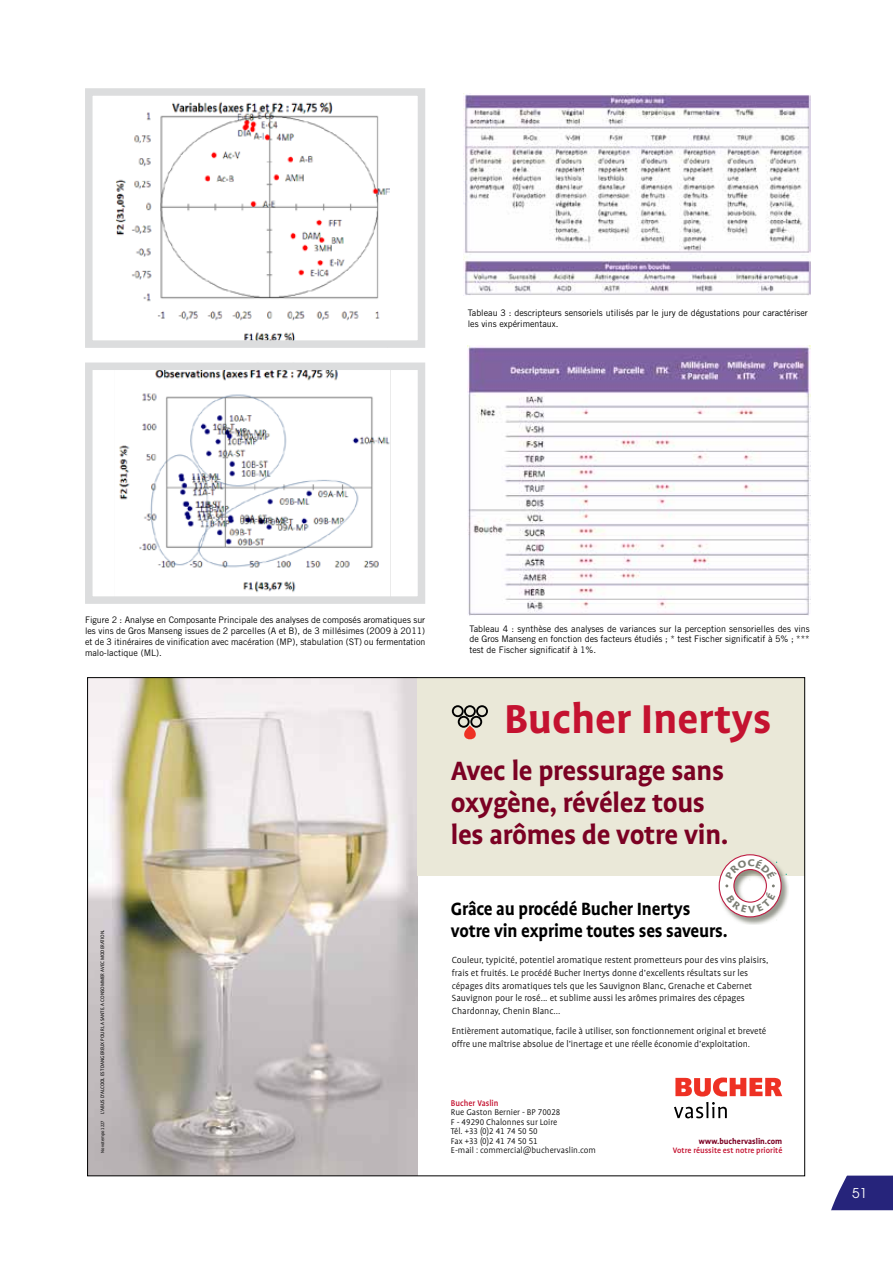
<style>
.page{position:relative;width:893px;height:1263px;background:#fff}
.page>*{position:absolute;margin:0;border:0;box-sizing:border-box;transform-origin:0 0}
.t1{font:700 46.05px "Bucher Profile";color:#c41230}
.t2{font:700 30.3px/32.1px "Bucher Profile";letter-spacing:-.01em;color:#7b0123}
.t3{font:700 20.25px/22.4px "Bucher Profile";letter-spacing:-.01em;color:#000;scale:.95 1}
.t4{font:13.5px "Avant Garde";color:#fff}
.t5{font:300 10.2px/12.8px "Bucher Profile";color:#000}
.t6{font:300 9.45px/9.4px "Bucher Profile";color:#000}
.t7{font:500 9.45px "Bucher Profile";color:#c41230;scale:.95 1}
.t8{font:9px/10.8px "Trade Gothic";color:#000;text-align:justify}
.t9{font:500 9px "Bucher Profile";color:#c41230}
.t10{font:700 9px "Bucher Profile";color:#7b0123}
.t11{font:5.7px "Bucher Profile";color:#000;scale:.95 1}
.t12{font:5.1px "Bucher Profile";color:#000;scale:.95 1}
</style>
<div class="page">
<img style="left:115px;top:101px;width:275px;height:238px">
<div style="left:85px;top:88px;width:340px;height:260px;border:8px solid #dcddde"></div>
<img style="left:119px;top:371px;width:272px;height:224px">
<div style="left:85px;top:362px;width:340px;height:242px;border:8px solid #dcddde"></div>
<img style="left:463px;top:94px;width:347px;height:201px">
<img style="left:468px;top:346px;width:342px;height:270px">
<img style="left:89px;top:679px;width:328px;height:495px">
<div style="left:417px;top:678px;width:388px;height:197px;background:#eae8d8"></div>
<svg style="left:452px;top:705px;width:36px;height:35px"></svg>
<svg style="left:675px;top:1077px;width:107px;height:19px"></svg>
<svg style="left:674px;top:1102px;width:53px;height:16px"></svg>
<img style="left:782px;top:871px;width:7px;height:39px">
<svg style="left:831px;top:1175px;width:62px;height:36px;background:#47458f"></svg>
<svg style="left:718px;top:854px;width:64px;height:71px"></svg>
<p class="t8" style="left:468px;top:307px;width:342px">Tableau 3 : descripteurs sensoriels utilisés par le jury de dégustations pour caractériser les vins expérimentaux.</p>
<p class="t8" style="left:85px;top:614px;width:342px">Figure 2 : Analyse en Composante Principale des analyses de composés aromatiques sur les vins de Gros Manseng issues de 2 parcelles (A et B), de 3 millésimes (2009 à 2011) et de 3 itinéraires de vinification avec macération (MP), stabulation (ST) ou fermentation malo-lactique (ML).</p>
<p class="t11" style="left:99px;top:1113px;width:195px;rotate:-90deg">L’ABUS D’ALCOOL EST DANGEREUX POUR LA SANTE. A CONSOMMER AVEC MODERATION.</p>
<p class="t12" style="left:100px;top:1153px;width:35px;rotate:-90deg">Novotempo 1227</p>
<p class="t8" style="left:470px;top:623px;width:342px">Tableau 4 : synthèse des analyses de variances sur la perception sensorielles des vins de Gros Manseng en fonction des facteurs étudiés ; * test Fischer significatif à 5% ; *** test de Fischer significatif à 1%.</p>
<h1 class="t1" style="left:504px;top:695px;width:269px">Bucher Inertys</h1>
<h2 class="t2" style="left:451px;top:755px;width:279px">Avec le pressurage sans oxygène, révélez tous les arômes de votre vin.</h2>
<h3 class="t3" style="left:451px;top:898px;width:293px">Grâce au procédé Bucher Inertys votre vin exprime toutes ses saveurs.</h3>
<p class="t5" style="left:452px;top:954px;width:318px">Couleur, typicité, potentiel aromatique restent prometteurs pour des vins plaisirs, frais et fruités. Le procédé Bucher Inertys donne d’excellents résultats sur les cépages dits aromatiques tels que les Sauvignon Blanc, Grenache et Cabernet Sauvignon pour le rosé... et sublime aussi les arômes primaires des cépages Chardonnay, Chenin Blanc...</p>
<p class="t5" style="left:452px;top:1024px;width:316px">Entièrement automatique, facile à utiliser, son fonctionnement original et breveté offre une maîtrise absolue de l’inertage et une réelle économie d’exploitation.</p>
<p class="t7" style="left:451px;top:1098px;width:51px">Bucher Vaslin</p>
<p class="t6" style="left:451px;top:1107px;width:146px">Rue Gaston Bernier - BP 70028<br>F - 49290 Chalonnes sur Loire<br>Tél. +33 (0)2 41 74 50 50<br>Fax +33 (0)2 41 74 50 51<br>E-mail : commercial@buchervaslin.com</p>
<p class="t10" style="left:699px;top:1137px;width:85px">www.buchervaslin.com</p>
<p class="t9" style="left:673px;top:1146px;width:111px">Votre réussite est notre priorité</p>
<h3 class="t4" style="left:852px;top:1185px;width:16px">51</h3>
</div>
